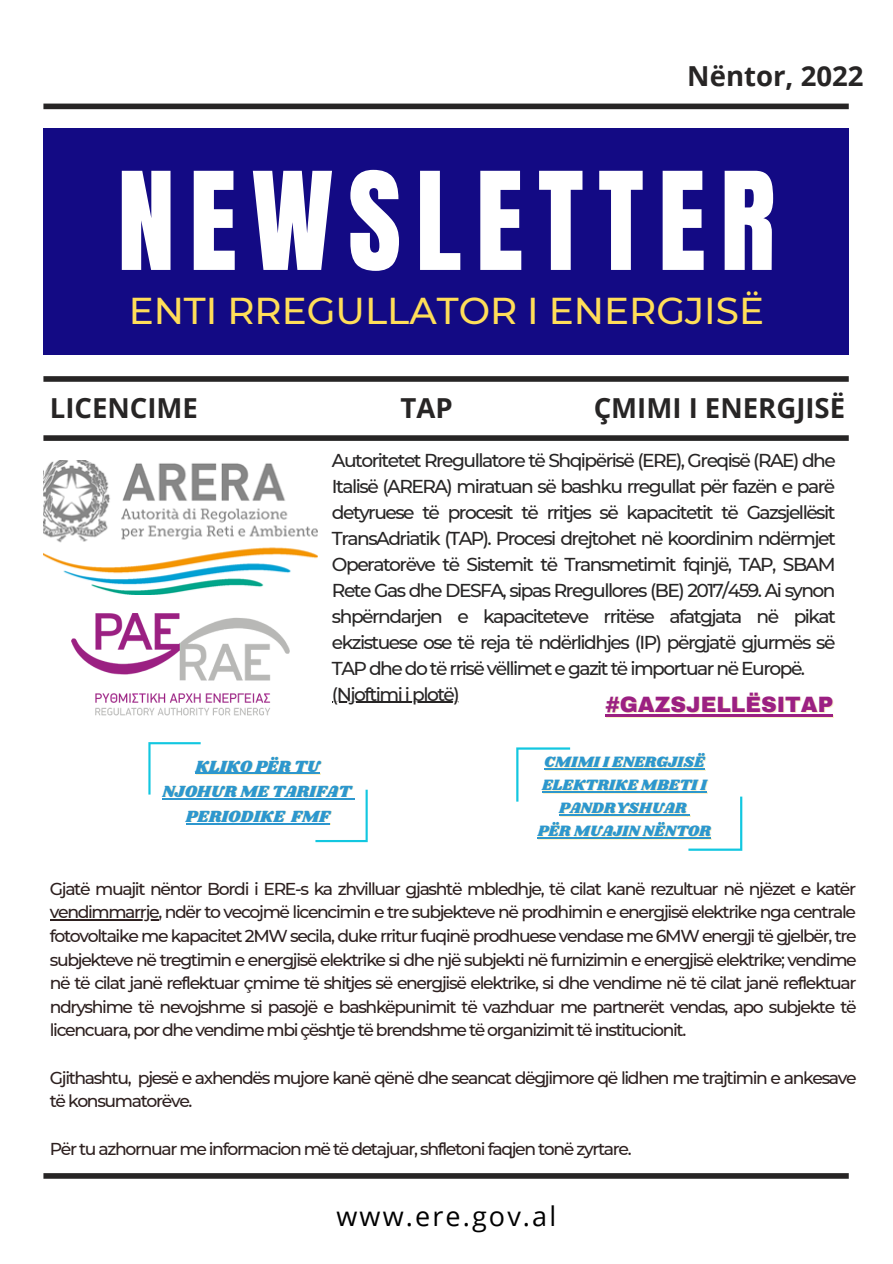
<style>
.page{position:relative;width:893px;height:1264px;background:#fff}
.page>*{position:absolute;margin:0;border:0;box-sizing:border-box;transform-origin:0 0}
.t1{font:115.35px "Anton";letter-spacing:.125em;color:#fff}
.t2{font:500 37.35px "Montserrat";color:#ffde59}
.t3{font:700 27.6px "Open Sans";color:#272525}
.t4{font:27px "Open Sans";letter-spacing:.08em;color:#000}
.t5{font:900 21.75px "Archivo";color:#9b2082}
.t6{font:500 18.6px/26px "Montserrat";letter-spacing:-.08em;color:#272525}
.t7{font:500 17.25px/23.5px "Montserrat";letter-spacing:-.08em;color:#2d201f;text-align:justify}
.t8{font:16.8px/25px "Shrikhand";color:#2d97ce;text-align:center}
.t9{font:15.6px/23px "Shrikhand";color:#2d97ce;text-align:center}
.s1{color:rgb(248 223 119/.4)}
</style>
<div class="page">
<img style="left:43px;top:460px;width:275px;height:135px">
<div style="left:43px;top:104px;width:805px;height:5px;background:#272525"></div>
<div style="left:43px;top:128px;width:805px;height:226px;background:#130a84"></div>
<div style="left:43px;top:376px;width:805px;height:6px;background:#272525"></div>
<div style="left:43px;top:435px;width:805px;height:6px;background:#272525"></div>
<div style="left:43px;top:1173px;width:805px;height:5px;background:#272525"></div>
<img style="left:72px;top:613px;width:218px;height:103px">
<hr style="left:332px;top:701px;width:126px;height:2px;background:#272525">
<svg style="left:516px;top:747px;width:54px;height:54px"></svg>
<hr style="left:545px;top:769px;width:160px;height:1px;background:#2d97ce">
<hr style="left:544px;top:768px;width:160px;height:1px;background:#2d97ce">
<hr style="left:542px;top:792px;width:165px;height:1px;background:#2d97ce">
<hr style="left:542px;top:791px;width:164px;height:1px;background:#2d97ce">
<hr style="left:559px;top:815px;width:128px;height:1px;background:#2d97ce">
<hr style="left:559px;top:814px;width:127px;height:1px;background:#2d97ce">
<svg style="left:686px;top:796px;width:56px;height:54px"></svg>
<hr style="left:538px;top:838px;width:173px;height:1px;background:#2d97ce">
<hr style="left:538px;top:837px;width:173px;height:1px;background:#2d97ce">
<svg style="left:148px;top:742px;width:53px;height:52px"></svg>
<hr style="left:50px;top:919px;width:108px;height:1px;background:#2d201f">
<hr style="left:606px;top:715px;width:228px;height:2px;background:#9b2082">
<hr style="left:605px;top:714px;width:228px;height:2px;background:#9b2082">
<hr style="left:196px;top:773px;width:125px;height:2px;background:#fcf2c8">
<hr style="left:196px;top:772px;width:124px;height:2px;background:#2d97ce">
<hr style="left:163px;top:798px;width:110px;height:2px;background:#2d97ce">
<hr style="left:162px;top:798px;width:110px;height:1px;background:#2d97ce">
<hr style="left:273px;top:798px;width:79px;height:2px;background:#2d97ce">
<svg style="left:315px;top:789px;width:52px;height:53px"></svg>
<hr style="left:187px;top:823px;width:98px;height:2px;background:#2d97ce">
<hr style="left:186px;top:823px;width:98px;height:1px;background:#2d97ce">
<svg style="left:285px;top:823px;width:7px;height:2px"></svg>
<hr style="left:292px;top:823px;width:38px;height:2px;background:#2d97ce">
<hr style="left:291px;top:823px;width:39px;height:1px;background:#2d97ce">
<h3 class="t3" style="left:687px;top:57px;width:178px">Nëntor, 2022</h3>
<h1 class="t1" style="left:117px;top:139px;width:659px">NEWSLETTER</h1>
<h2 class="t2" style="left:129px;top:287px;width:637px">ENTI RREGULLATOR I ENERGJISË</h2>
<h3 class="t3" style="left:50px;top:388px;width:150px">LICENCIME</h3>
<h3 class="t3" style="left:400px;top:388px;width:54px">TAP</h3>
<h3 class="t3" style="left:593px;top:388px;width:253px">ÇMIMI I ENERGJISË</h3>
<p class="t6" style="left:332px;top:447px;width:505px">Autoritetet Rregullatore të Shqipërisë (ERE), Greqisë (RAE) dhe Italisë (ARERA) miratuan së bashku rregullat për fazën e parë detyruese të procesit të rritjes së kapacitetit të Gazsjellësit TransAdriatik (TAP). Procesi drejtohet në koordinim ndërmjet Operatorëve të Sistemit të Transmetimit fqinjë, TAP, SBAM Rete Gas dhe DESFA, sipas Rregullores (BE) 2017/459. Ai synon shpërndarjen e kapaciteteve rritëse afatgjata në pikat ekzistuese ose të reja të ndërlidhjes (IP) përgjatë gjurmës së TAP dhe do të rrisë vëllimet e gazit të importuar në Europë. (Njoftimi i plotë)</p>
<p class="t5" style="left:605px;top:692px;width:229px">#GAZSJELLËSITAP</p>
<p class="t8" style="left:162px;top:754px;width:190px">KLIKO PËR TU<br>NJOHUR ME TARIFAT<br>PERIODIKE <span class="s1">FMF</span></p>
<p class="t9" style="left:538px;top:750px;width:175px">CMIMI I ENERGJISË<br>ELEKTRIKE MBETI I<br>PANDRYSHUAR<br>PËR MUAJIN NËNTOR</p>
<p class="t7" style="left:50px;top:876px;width:808px">Gjatë muajit nëntor Bordi i ERE-s ka zhvilluar gjashtë mbledhje, të cilat kanë rezultuar në njëzet e katër vendimmarrje, ndër to vecojmë licencimin e tre subjekteve në prodhimin e energjisë elektrike nga centrale fotovoltaike me kapacitet 2MW secila, duke rritur fuqinë prodhuese vendase me 6MW energji të gjelbër, tre subjekteve në tregtimin e energjisë elektrike si dhe një subjekti në furnizimin e energjisë elektrike; vendime në të cilat janë reflektuar çmime të shitjes së energjisë elektrike, si dhe vendime në të cilat janë reflektuar ndryshime të nevojshme si pasojë e bashkëpunimit të vazhduar me partnerët vendas, apo subjekte të licencuara, por dhe vendime mbi çështje të brendshme të organizimit të institucionit.</p>
<p class="t7" style="left:50px;top:1065px;width:808px">Gjithashtu, pjesë e axhendës mujore kanë qënë dhe seancat dëgjimore që lidhen me trajtimin e ankesave të konsumatorëve.</p>
<p class="t7" style="left:50px;top:1136px;width:583px">Për tu azhornuar me informacion më të detajuar, shfletoni faqjen tonë zyrtare.</p>
<h3 class="t4" style="left:336px;top:1196px;width:221px">www.ere.gov.al</h3>
</div>
